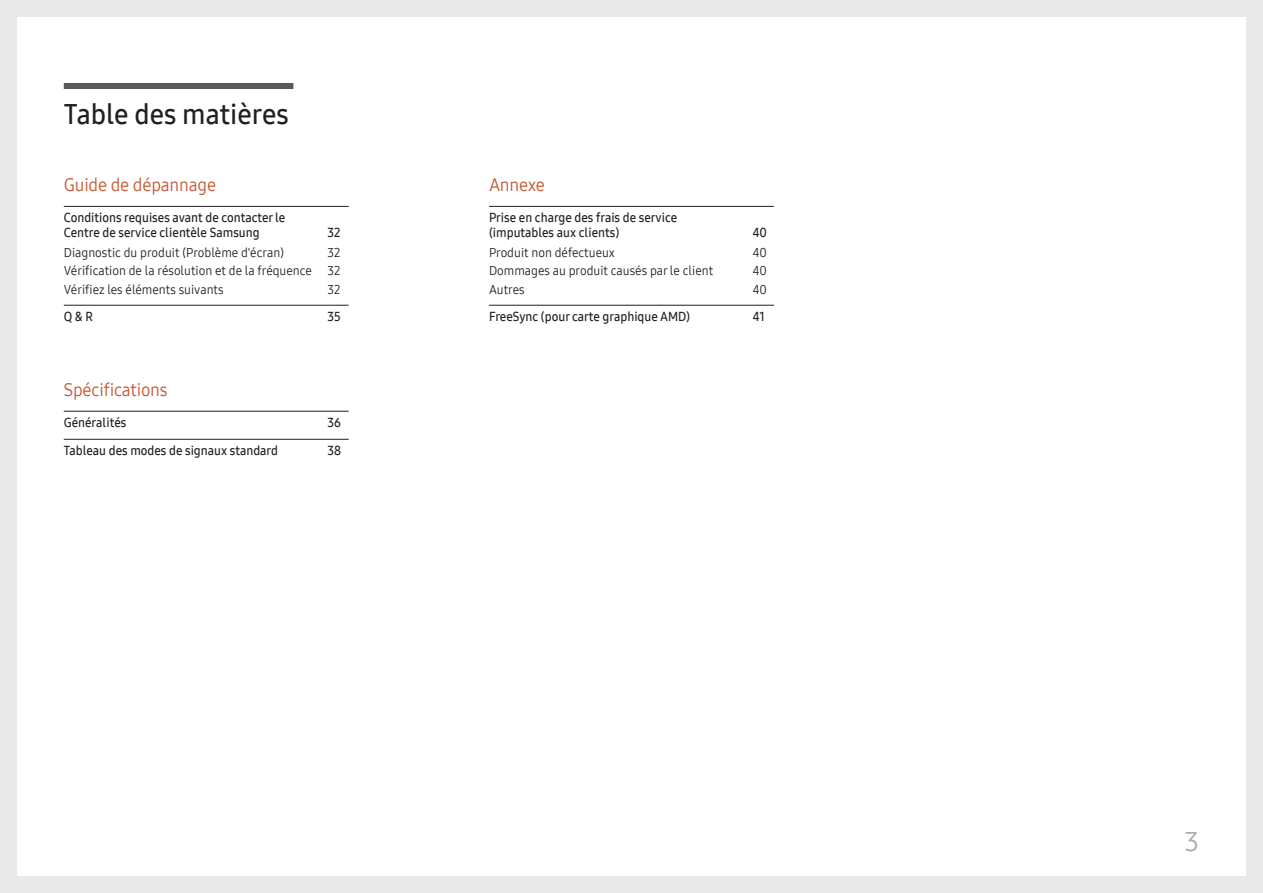
<style>
.page{position:relative;width:1263px;height:893px;background:#fff}
.page>*{position:absolute;margin:0;border:0;box-sizing:border-box;transform-origin:0 0}
.Table_of_contents{font:27.75px "Samsung One 600";color:#231f20}
.t1{font:27px "Samsung One 400";color:#a8aaad}
.t2{font:18px "Samsung One 400";letter-spacing:-.01em;color:#c4532f;scale:.96 1}
.t3{font:12.75px/15.3px "Samsung One 600";color:#231f20;scale:.96 1}
.t4{font:12.75px "Samsung One 400";color:#231f20;scale:.96 1}
</style>
<div class="page">
<div style="left:0;top:0;width:1263px;height:17px;background:#e9e9e9"></div>
<div style="left:0;top:876px;width:1263px;height:17px;background:#e9e9e9"></div>
<div style="left:0;top:0;width:17px;height:893px;background:#e9e9e9"></div>
<div style="left:1246px;top:0;width:17px;height:893px;background:#e9e9e9"></div>
<hr style="left:64px;top:206px;width:285px;height:1px;background:#231f20">
<hr style="left:64px;top:305px;width:285px;height:1px;background:#231f20">
<hr style="left:64px;top:411px;width:285px;height:1px;background:#231f20">
<hr style="left:64px;top:439px;width:285px;height:1px;background:#231f20">
<hr style="left:489px;top:206px;width:285px;height:1px;background:#231f20">
<hr style="left:489px;top:305px;width:285px;height:1px;background:#231f20">
<div style="left:64px;top:83px;width:229px;height:6px;background:#595a5b"></div>
<p class="Table_of_contents" style="left:64px;top:96px;width:226px">Table des matières</p>
<p class="t2" style="left:64px;top:172px;width:160px">Guide de dépannage</p>
<p class="t3" style="left:64px;top:209px;width:232px">Conditions requises avant de contacter le<br>Centre de service clientèle Samsung</p>
<p class="t3" style="left:327px;top:225px;width:15px">32</p>
<p class="t4" style="left:64px;top:244px;width:231px">Diagnostic du produit (Problème d'écran)</p>
<p class="t4" style="left:327px;top:244px;width:15px">32</p>
<p class="t4" style="left:64px;top:262px;width:290px">Vérification de la résolution et de la fréquence 32</p>
<p class="t4" style="left:64px;top:280px;width:168px">Vérifiez les éléments suivants</p>
<p class="t4" style="left:327px;top:280px;width:15px">32</p>
<p class="t3" style="left:64px;top:308px;width:32px">Q &amp; R</p>
<p class="t3" style="left:327px;top:308px;width:15px">35</p>
<p class="t2" style="left:64px;top:377px;width:110px">Spécifications</p>
<p class="t3" style="left:64px;top:414px;width:67px">Généralités</p>
<p class="t3" style="left:327px;top:414px;width:16px">36</p>
<p class="t3" style="left:64px;top:442px;width:225px">Tableau des modes de signaux standard</p>
<p class="t3" style="left:327px;top:442px;width:16px">38</p>
<p class="t2" style="left:489px;top:172px;width:60px">Annexe</p>
<p class="t3" style="left:489px;top:209px;width:198px">Prise en charge des frais de service (imputables aux clients)</p>
<p class="t3" style="left:753px;top:225px;width:16px">40</p>
<p class="t4" style="left:489px;top:244px;width:133px">Produit non défectueux</p>
<p class="t4" style="left:753px;top:244px;width:16px">40</p>
<p class="t4" style="left:489px;top:262px;width:235px">Dommages au produit causés par le client</p>
<p class="t4" style="left:753px;top:262px;width:16px">40</p>
<p class="t4" style="left:489px;top:280px;width:39px">Autres</p>
<p class="t4" style="left:753px;top:280px;width:16px">40</p>
<p class="t3" style="left:489px;top:308px;width:211px">FreeSync (pour carte graphique AMD)</p>
<p class="t3" style="left:753px;top:308px;width:14px">41</p>
<h2 class="t1" style="left:1184px;top:823px;width:16px">3</h2>
</div>
